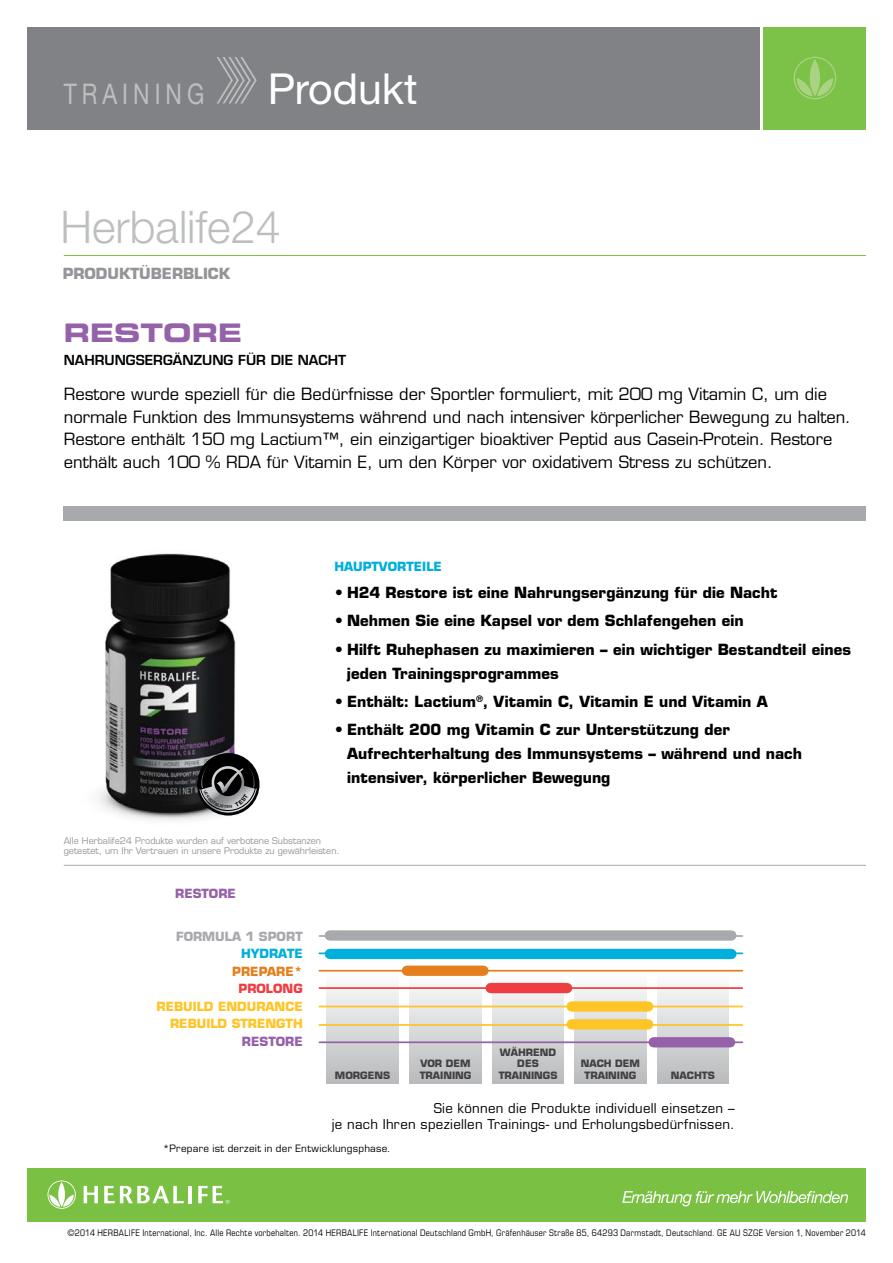
<style>
.page{position:relative;width:893px;height:1263px;background:#fff}
.page>*{position:absolute;margin:0;border:0;box-sizing:border-box;transform-origin:0 0}
.t1{font:300 45px "Helvetica Neue LTW1 G";color:#bcbec0}
.t2{font:42.75px "Helvetica Neue LTW1 G";color:#fff}
.t3{font:28.5px "Helvetica Neue LTW1 G";letter-spacing:.22em;color:#bcbec0;scale:.8 1}
.t4{font:25.5px "Eurostile LT Std Bold Ex 2";color:#9561a9}
.t5{font:16.5px/22.5px "Eurostile LT Std";color:#000}
.t6{font:700 15px/24px "Eurostile LT Std";letter-spacing:.005em;color:#000}
.t7{font:700 15px "Eurostile LT Std";color:#939598}
.t8{font:600 13.5px "Eurostile LT Std";color:#000}
.t9{font:13.2px/15.8px "Eurostile LT Std";letter-spacing:.025em;color:#000;text-align:right}
.t10{font:700 12.3px/17.5px "Eurostile LT Std";color:#ffc425;text-align:right}
.t11{font:700 12.3px "Eurostile LT Std";color:#00afdb}
.t12{font:700 12.3px "Eurostile LT Std";color:#9561a9}
.t13{font:700 12.3px "Eurostile LT Std";color:#a7a9ac}
.t14{font:700 12.3px "Eurostile LT Std";color:#e57e1d}
.t15{font:700 12.3px "Eurostile LT Std";color:#ef3e42}
.t16{font:700 9.9px/11.6px "Eurostile LT Std";color:#414042;text-align:center}
.t17{font:9.9px "Eurostile LT Std";letter-spacing:.025em;color:#000}
.t18{font:condensed 9px "Eurostile LT Std";letter-spacing:.025em;color:#000}
.t19{font:9px/10.5px "Eurostile LT Std";color:#939598}
</style>
<div class="page">
<img style="left:99px;top:553px;width:160px;height:268px">
<svg style="left:327px;top:931px;width:71px;height:152px"></svg>
<svg style="left:410px;top:948px;width:71px;height:135px"></svg>
<svg style="left:492px;top:948px;width:72px;height:135px"></svg>
<svg style="left:575px;top:948px;width:71px;height:135px"></svg>
<svg style="left:657px;top:948px;width:72px;height:135px"></svg>
<hr style="left:319px;top:1041px;width:423px;height:2px;background:#9561a9">
<div style="left:654px;top:1037px;width:76px;height:10px;background:#9561a9"></div>
<hr style="left:319px;top:1024px;width:423px;height:2px;background:#ffc425">
<div style="left:572px;top:1019px;width:76px;height:10px;background:#ffc425"></div>
<hr style="left:319px;top:1006px;width:423px;height:1px;background:#ffc425">
<div style="left:572px;top:1001px;width:76px;height:11px;background:#ffc425"></div>
<hr style="left:319px;top:987px;width:423px;height:2px;background:#ef3e42">
<div style="left:491px;top:983px;width:76px;height:10px;background:#ef3e42"></div>
<hr style="left:319px;top:970px;width:423px;height:1px;background:#e57e1d">
<div style="left:407px;top:965px;width:76px;height:11px;background:#e57e1d"></div>
<hr style="left:319px;top:935px;width:423px;height:2px;background:#a7a9ac">
<div style="left:330px;top:930px;width:401px;height:11px;background:#a7a9ac"></div>
<hr style="left:319px;top:952px;width:423px;height:2px;background:#00afdb">
<div style="left:330px;top:949px;width:401px;height:10px;background:#00afdb"></div>
<div style="left:197px;top:753px;width:63px;height:62px;background:#000;border-radius:50%"></div>
<div style="left:27px;top:27px;width:732px;height:102px;background:#808285"></div>
<div style="left:764px;top:27px;width:102px;height:102px;background:#7cc248"></div>
<svg style="left:794px;top:57px;width:42px;height:42px"></svg>
<svg style="left:217px;top:57px;width:40px;height:47px"></svg>
<div style="left:27px;top:1168px;width:839px;height:53px;background:#7ac143"></div>
<svg style="left:622px;top:1191px;width:226px;height:15px"></svg>
<svg style="left:84px;top:1186px;width:14px;height:17px"></svg>
<svg style="left:104px;top:1186px;width:80px;height:17px"></svg>
<hr style="left:188px;top:1186px;width:4px;height:17px;background:#fff">
<svg style="left:198px;top:1186px;width:31px;height:17px"></svg>
<svg style="left:48px;top:1180px;width:28px;height:29px"></svg>
<hr style="left:64px;top:865px;width:802px;height:1px;background:#a7a9ac">
<hr style="left:64px;top:255px;width:802px;height:1px;background:#7ac143">
<div style="left:64px;top:506px;width:802px;height:14px;background:#a7a9ac"></div>
<svg style="left:199px;top:765px;width:58px;height:51px"></svg>
<h3 class="t3" style="left:64px;top:76px;width:177px">TRAINING</h3>
<h2 class="t2" style="left:268px;top:62px;width:151px">Produkt</h2>
<h1 class="t1" style="left:61px;top:200px;width:222px">Herbalife24</h1>
<p class="t7" style="left:63px;top:264px;width:169px">PRODUKTÜBERBLICK</p>
<h3 class="t4" style="left:64px;top:315px;width:180px">RESTORE</h3>
<p class="t8" style="left:64px;top:351px;width:284px">NAHRUNGSERGÄNZUNG FÜR DIE NACHT</p>
<p class="t5" style="left:64px;top:383px;width:789px">Restore wurde speziell für die Bedürfnisse der Sportler formuliert, mit 200 mg Vitamin C, um die normale Funktion des Immunsystems während und nach intensiver körperlicher Bewegung zu halten.<br>Restore enthält 150 mg Lactium™, ein einzigartiger bioaktiver Peptid aus Casein-Protein. Restore enthält auch 100 % RDA für Vitamin E, um den Körper vor oxidativem Stress zu schützen.</p>
<p class="t11" style="left:334px;top:558px;width:109px">HAUPTVORTEILE</p>
<p class="t6" style="left:334px;top:581px;width:444px">• H24 Restore ist eine Nahrungsergänzung für die Nacht</p>
<p class="t6" style="left:334px;top:609px;width:411px">• Nehmen Sie eine Kapsel vor dem Schlafengehen ein</p>
<p class="t6" style="left:347px;top:637px;width:506px;text-indent:-13px">• Hilft Ruhephasen zu maximieren – ein wichtiger Bestandteil eines jeden Trainingsprogrammes</p>
<p class="t6" style="left:334px;top:689px;width:435px">• Enthält: Lactium<sup>®</sup>, Vitamin C, Vitamin E und Vitamin A</p>
<p class="t6" style="left:347px;top:718px;width:456px;text-indent:-13px">• Enthält 200 mg Vitamin C zur Unterstützung der<br>Aufrechterhaltung des Immunsystems – während und nach intensiver, körperlicher Bewegung</p>
<p class="t19" style="left:64px;top:835px;width:277px">Alle Herbalife24 Produkte wurden auf verbotene Substanzen getestet, um Ihr Vertrauen in unsere Produkte zu gewährleisten.</p>
<p class="t12" style="left:175px;top:885px;width:62px">RESTORE</p>
<p class="t13" style="left:176px;top:928px;width:128px">FORMULA 1 SPORT</p>
<p class="t11" style="left:241px;top:946px;width:63px">HYDRATE</p>
<p class="t14" style="left:232px;top:963px;width:72px">PREPARE*</p>
<p class="t15" style="left:239px;top:981px;width:66px">PROLONG</p>
<p class="t10" style="left:156px;top:997px;width:148px">REBUILD ENDURANCE<br>REBUILD STRENGTH</p>
<p class="t12" style="left:242px;top:1034px;width:62px">RESTORE</p>
<p class="t16" style="left:499px;top:1046px;width:60px">WÄHREND<br>DES<br>TRAININGS</p>
<p class="t16" style="left:335px;top:1069px;width:57px">MORGENS</p>
<p class="t16" style="left:420px;top:1058px;width:53px;text-align:left">VOR DEM<br>TRAINING</p>
<p class="t16" style="left:581px;top:1058px;width:61px">NACH DEM<br>TRAINING</p>
<p class="t16" style="left:671px;top:1069px;width:45px">NACHTS</p>
<p class="t9" style="left:332px;top:1101px;width:404px">Sie können die Produkte individuell einsetzen –<br>je nach Ihren speziellen Trainings- und Erholungsbedürfnissen.</p>
<p class="t17" style="left:163px;top:1143px;width:229px">*Prepare ist derzeit in der Entwicklungsphase.</p>
<p class="t18" style="left:67px;top:1227px;width:800px">©2014 HERBALIFE International, Inc. Alle Rechte vorbehalten. 2014 HERBALIFE International Deutschland GmbH, Gräfenhäuser Straße 85, 64293 Darmstadt, Deutschland. GE AU SZGE Version 1, November 2014</p>
</div>
